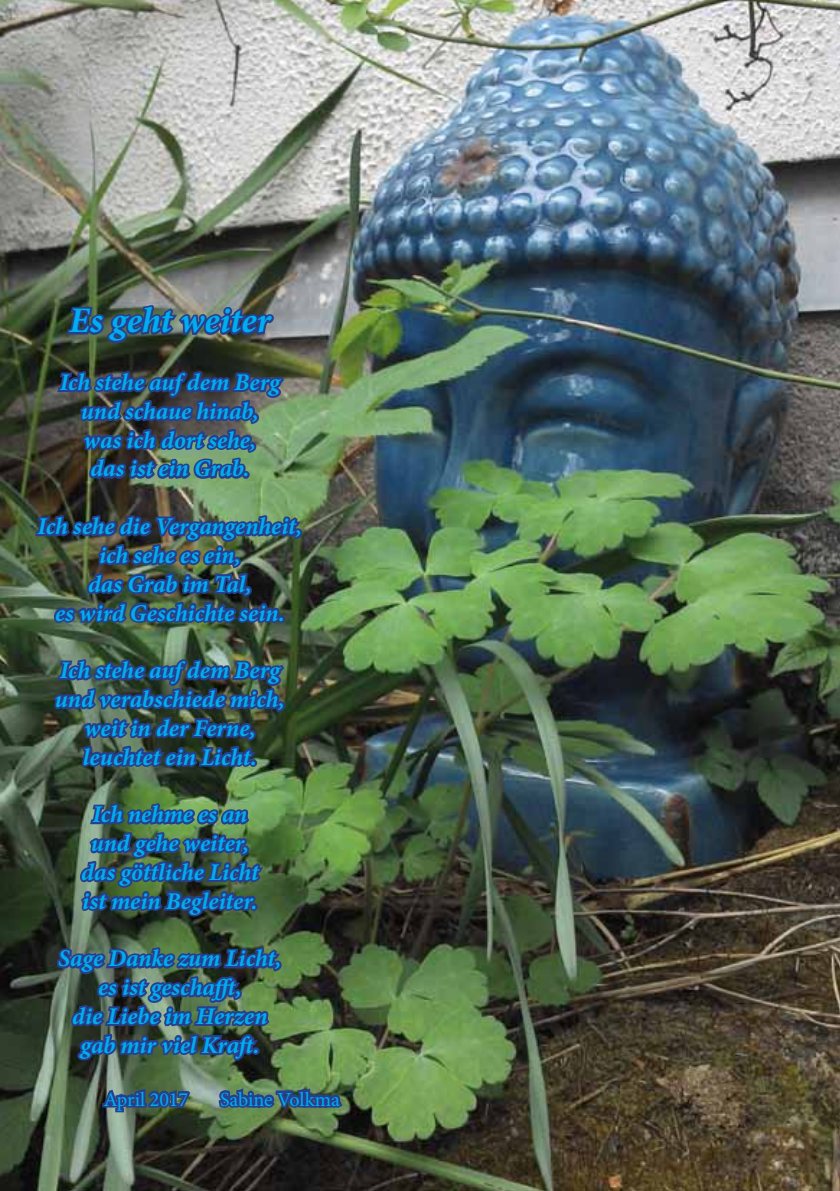
<style>
.page{position:relative;width:840px;height:1191px;background:#fff}
.page>*{position:absolute;margin:0;border:0;box-sizing:border-box;transform-origin:0 0}
.t1{font:italic 700 36px "Minion Pro";color:#00aeef}
.t2{font:italic 700 24px/28.8px "Minion Pro";letter-spacing:-.005em;color:#00aeef;text-align:center}
.t3{font:20px "Minion Pro";color:#00aeef}
</style>
<div class="page">
<img style="left:0;top:0;width:839px;height:1191px">
<img style="left:64px;top:303px;width:212px;height:42px">
<img style="left:55px;top:367px;width:232px;height:118px">
<div style="left:242px;top:471px;width:7px;height:8px;border:4px solid #25408f;border-radius:50%"></div>
<img style="left:33px;top:513px;width:271px;height:119px">
<div style="left:277px;top:615px;width:8px;height:8px;border:4px solid #25408f;border-radius:50%"></div>
<img style="left:51px;top:655px;width:236px;height:263px">
<div style="left:250px;top:903px;width:7px;height:8px;border:4px solid #25408f;border-radius:50%"></div>
<svg style="left:55px;top:945px;width:228px;height:117px;background:#3b5262"></svg>
<div style="left:252px;top:1047px;width:7px;height:8px;border:4px solid #25408f;border-radius:50%"></div>
<svg style="left:100px;top:1070px;width:92px;height:44px;background:#496162"></svg>
<svg style="left:216px;top:1081px;width:129px;height:49px;background:#506f5e"></svg>
<h1 class="t1" style="left:69px;top:295px;width:203px">Es geht weiter</h1>
<p class="t2" style="left:60px;top:367px;width:221px">Ich stehe auf dem Berg und schaue hinab, was ich dort sehe,<br>das ist ein Grab.</p>
<p class="t2" style="left:38px;top:511px;width:266px">Ich sehe die Vergangenheit, ich sehe es ein,<br>das Grab im Tal,<br>es wird Geschichte sein.</p>
<p class="t2" style="left:55px;top:655px;width:231px">Ich stehe auf dem Berg und verabschiede mich, weit in der Ferne, leuchtet ein Licht.</p>
<p class="t2" style="left:81px;top:799px;width:179px">Ich nehme es an und gehe weiter, das göttliche Licht ist mein Begleiter.</p>
<p class="t2" style="left:58px;top:943px;width:225px">Sage Danke zum Licht, es ist geschafft,<br>die Liebe im Herzen gab mir viel Kraft.</p>
<p class="t3" style="left:104px;top:1085px;width:86px">April 2017</p>
<p class="t3" style="left:220px;top:1085px;width:121px">Sabine Volkma</p>
</div>
